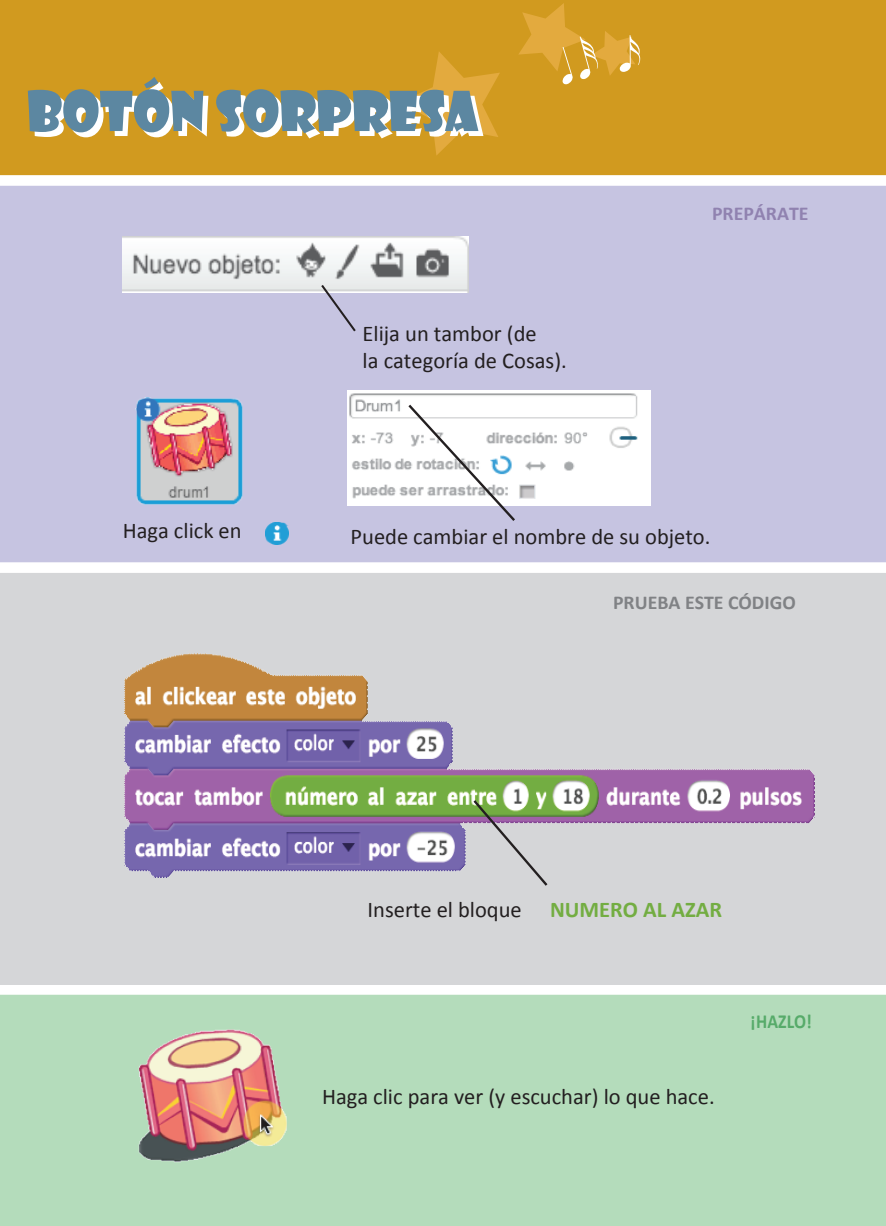
<style>
.page{position:relative;width:886px;height:1226px;background:#fff}
.page>*{position:absolute;margin:0;border:0;box-sizing:border-box;transform-origin:0 0}
.t1{font:53.75px "Showcard Gothic";color:#fff}
.t2{font:22.5px/27px "Calibri";color:#231f20}
.t3{font:700 22.5px "Calibri";color:#73ad42}
.t4{font:700 20px "Calibri";color:#57ab6a;scale:.89 1}
.t5{font:700 19.75px "Calibri";color:#808285}
.t6{font:700 19.75px "Calibri";color:#9082b0}
</style>
<div class="page">
<div style="left:0;top:127px;width:886px;height:445px;background:#c6c4e1"></div>
<div style="left:0;top:0;width:886px;height:176px;background:#d19a1f"></div>
<svg style="left:400px;top:52px;width:100px;height:103px"></svg>
<div style="left:0;top:989px;width:886px;height:237px;background:#b4dcbb"></div>
<div style="left:0;top:175px;width:886px;height:11px;background:#fff"></div>
<div style="left:0;top:984px;width:886px;height:11px;background:#fff"></div>
<svg style="left:519px;top:3px;width:121px;height:81px"></svg>
<div style="left:0;top:566px;width:886px;height:419px;background:#d5d6d8"></div>
<div style="left:0;top:562px;width:886px;height:11px;background:#fff"></div>
<img style="left:136px;top:398px;width:107px;height:107px">
<img style="left:138px;top:1029px;width:149px;height:134px">
<img style="left:123px;top:236px;width:346px;height:56px">
<svg style="left:319px;top:283px;width:39px;height:49px"></svg>
<img style="left:265px;top:523px;width:24px;height:21px">
<img style="left:347px;top:390px;width:303px;height:115px">
<svg style="left:406px;top:402px;width:111px;height:119px;background:#e7e8ed"></svg>
<img style="left:125px;top:654px;width:689px;height:223px">
<svg style="left:471px;top:798px;width:79px;height:88px"></svg>
<h1 class="t1" style="left:32px;top:80px;width:453px">BOTÓN SORPRESA</h1>
<p class="t2" style="left:363px;top:319px;width:206px">Elija un tambor (de<br>la categoría de Cosas).</p>
<p class="t6" style="left:712px;top:201px;width:98px">PREPÁRATE</p>
<p class="t2" style="left:123px;top:515px;width:120px">Haga click en</p>
<p class="t2" style="left:350px;top:522px;width:361px">Puede cambiar el nombre de su objeto.</p>
<p class="t5" style="left:613px;top:591px;width:184px">PRUEBA ESTE CÓDIGO</p>
<p class="t2" style="left:367px;top:895px;width:156px">Inserte el bloque</p>
<p class="t3" style="left:550px;top:895px;width:174px">NUMERO AL AZAR</p>
<p class="t2" style="left:322px;top:1082px;width:394px">Haga clic para ver (y escuchar) lo que hace.</p>
<p class="t4" style="left:750px;top:1009px;width:71px">¡HAZLO!</p>
</div>
